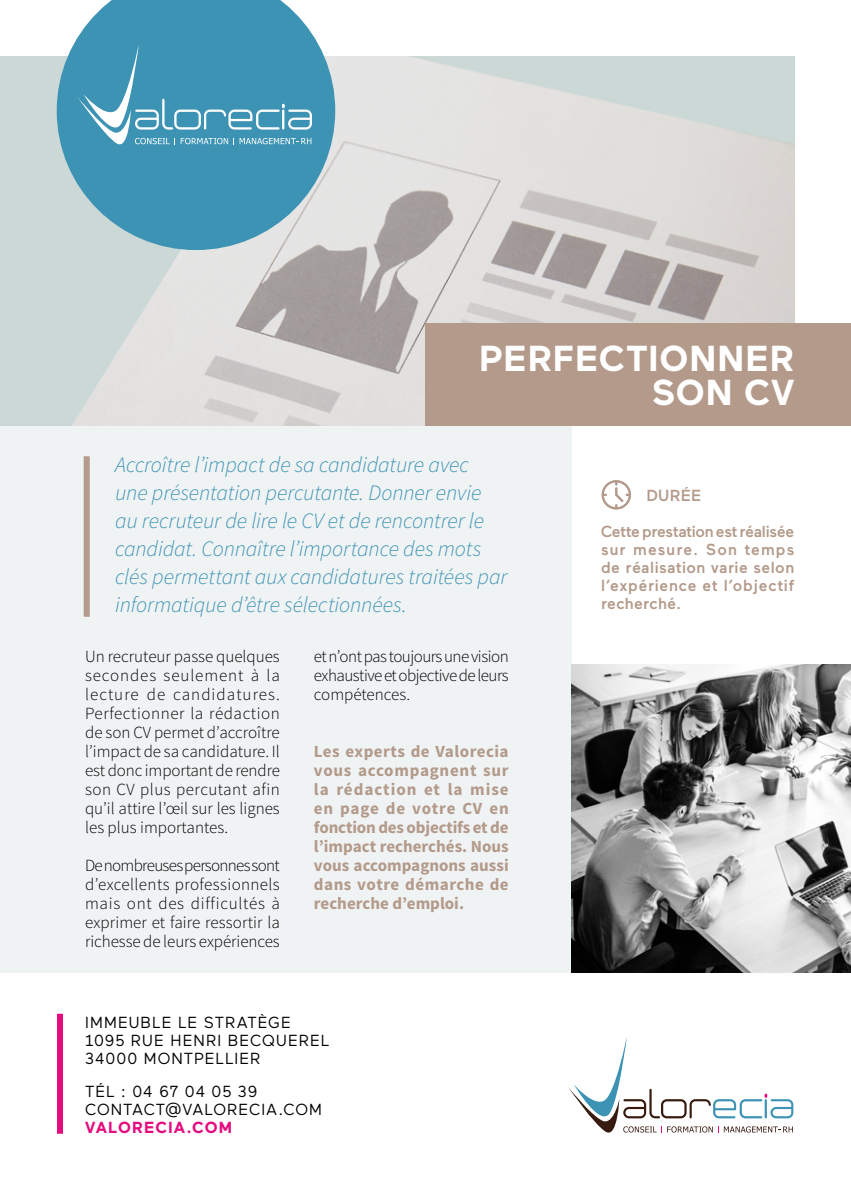
<style>
.page{position:relative;width:851px;height:1191px;background:#fff}
.page>*{position:absolute;margin:0;border:0;box-sizing:border-box;transform-origin:0 0}
.t1{font:700 36px/34px "Maax";letter-spacing:.02em;color:#fff;text-align:right}
.t2{font:italic 300 22px/28px "Source Sans Pro";letter-spacing:-.01em;color:#3d93b4}
.t3{font:300 17px/19px "Source Sans Pro";letter-spacing:-.005em;color:#000;text-align:justify}
.t4{font:700 17px/19px "Source Sans Pro";color:#b39a8a;text-align:justify}
.t5{font:500 16px/18px "Maax";letter-spacing:.03em;color:#b39a8a;text-align:justify}
.t6{font:16px/18px "Maax";letter-spacing:.06em;color:#000}
.t7{font:700 16px "Maax";letter-spacing:.065em;color:#e50b7e}
</style>
<div class="page">
<div style="left:0;top:425px;width:571px;height:547px;background:#f0f3f4"></div>
<img style="left:0;top:57px;width:794px;height:368px">
<img style="left:571px;top:664px;width:279px;height:308px">
<div style="left:425px;top:323px;width:425px;height:102px;background:#b39a8a"></div>
<svg style="left:57px;top:0;width:278px;height:250px;background:#69a9c1"></svg>
<svg style="left:78px;top:44px;width:234px;height:107px;background:#519ebb"></svg>
<div style="left:84px;top:456px;width:6px;height:161px;background:#b39a8a"></div>
<svg style="left:601px;top:480px;width:29px;height:29px"></svg>
<div style="left:57px;top:1013px;width:6px;height:120px;background:#e50b7e"></div>
<svg style="left:568px;top:1037px;width:225px;height:96px"></svg>
<h1 class="t1" style="left:479px;top:342px;width:316px">PERFECTIONNER<br>SON CV</h1>
<p class="t2" style="left:115px;top:450px;width:394px">Accroître l’impact de sa candidature avec<br>une présentation percutante. Donner envie au recruteur de lire le CV et de rencontrer le candidat. Connaître l’importance des mots clés permettant aux candidatures traitées par informatique d’être sélectionnées.</p>
<p class="t3" style="left:85px;top:647px;width:196px">Un recruteur passe quelques secondes seulement à la lecture de candidatures.<br>Perfectionner la rédaction de son CV permet d’accroître l’impact de sa candidature. Il est donc important de rendre son CV plus percutant afin qu’il attire l’œil sur les lignes les plus importantes.</p>
<p class="t3" style="left:85px;top:856px;width:196px">De nombreuses personnes sont d’excellents professionnels mais ont des difficultés à exprimer et faire ressortir la richesse de leurs expériences</p>
<p class="t3" style="left:314px;top:647px;width:196px">et n’ont pas toujours une vision exhaustive et objective de leurs compétences.</p>
<p class="t4" style="left:314px;top:742px;width:196px">Les experts de Valorecia vous accompagnent sur la rédaction et la mise en page de votre CV en fonction des objectifs et de l’impact recherchés. Nous vous accompagnons aussi dans votre démarche de recherche d’emploi.</p>
<p class="t6" style="left:85px;top:1013px;width:246px">IMMEUBLE LE STRATÈGE<br>1095 RUE HENRI BECQUEREL<br>34000 MONTPELLIER</p>
<p class="t6" style="left:85px;top:1082px;width:238px">TÉL : 04 67 04 05 39<br>CONTACT@VALORECIA.COM</p>
<p class="t7" style="left:85px;top:1118px;width:148px">VALORECIA.COM</p>
<p class="t5" style="left:646px;top:487px;width:57px">DURÉE</p>
<p class="t5" style="left:601px;top:523px;width:195px">Cette prestation est réalisée sur mesure. Son temps de réalisation varie selon l’expérience et l’objectif recherché.</p>
</div>
